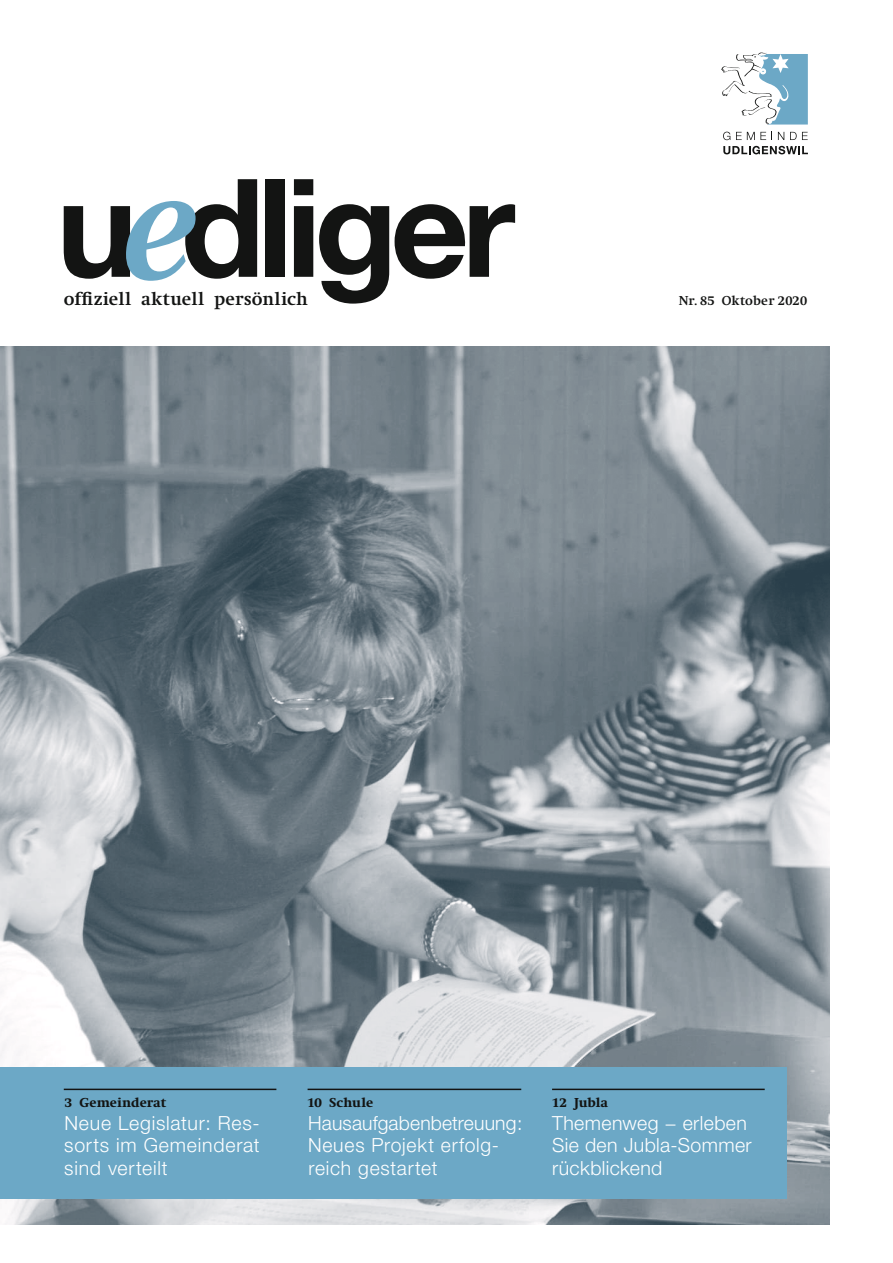
<style>
.page{position:relative;width:893px;height:1263px;background:#fff}
.page>*{position:absolute;margin:0;border:0;box-sizing:border-box;transform-origin:0 0}
.t1{font:700 136.65px "Helvetica Neue";letter-spacing:-.05em;color:#131413}
.t2{font:300 19.5px/22.5px "Helvetica Neue";letter-spacing:.025em;color:#fff}
.t3{font:700 18.75px "Swift";letter-spacing:.01em;color:#131413}
.t4{font:800 13.5px "Swift";letter-spacing:.005em;color:#131413}
.t5{font:700 13.5px "Swift";letter-spacing:.02em;color:#131413}
</style>
<div class="page">
<img style="left:0;top:347px;width:829px;height:877px">
<svg style="left:126px;top:201px;width:70px;height:80px"></svg>
<svg style="left:723px;top:132px;width:7px;height:8px"></svg>
<svg style="left:736px;top:132px;width:36px;height:8px"></svg>
<svg style="left:778px;top:132px;width:6px;height:8px"></svg>
<svg style="left:790px;top:132px;width:18px;height:8px"></svg>
<svg style="left:723px;top:146px;width:85px;height:8px"></svg>
<svg style="left:721px;top:53px;width:87px;height:72px"></svg>
<div style="left:0;top:1067px;width:787px;height:132px;background:#6ca8c6"></div>
<hr style="left:308px;top:1088px;width:213px;height:2px;background:#131413">
<hr style="left:64px;top:1088px;width:212px;height:2px;background:#131413">
<hr style="left:552px;top:1088px;width:213px;height:2px;background:#131413">
<h1 class="t1" style="left:56px;top:144px;width:461px">u dliger</h1>
<p class="t3" style="left:64px;top:289px;width:246px">offiziell aktuell persönlich</p>
<p class="t5" style="left:679px;top:293px;width:130px">Nr. 85 Oktober 2020</p>
<p class="t4" style="left:65px;top:1095px;width:103px">3 Gemeinderat</p>
<p class="t2" style="left:64px;top:1111px;width:197px;text-align:justify">Neue Legislatur: Res&shy;sorts im Gemeinderat sind verteilt</p>
<p class="t4" style="left:307px;top:1095px;width:67px">10 Schule</p>
<p class="t2" style="left:308px;top:1111px;width:216px">Hausaufgabenbetreuung:<br>Neues Projekt erfolg&shy;reich gestartet</p>
<p class="t4" style="left:552px;top:1095px;width:58px">12 Jubla</p>
<p class="t2" style="left:552px;top:1111px;width:201px">Themenweg − erleben<br>Sie den Jubla-Sommer rückblickend</p>
</div>
